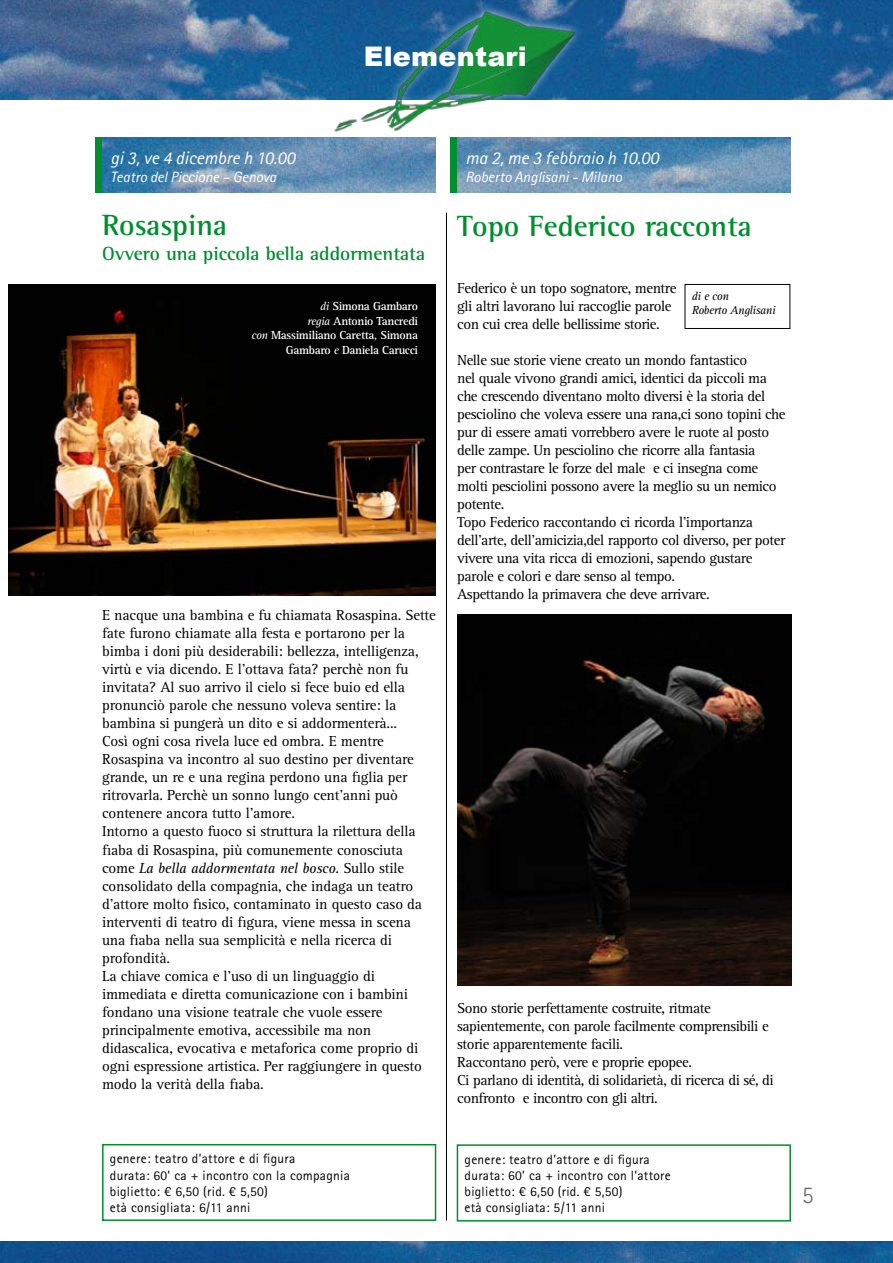
<style>
.page{position:relative;width:893px;height:1263px;background:#fff}
.page>*{position:absolute;margin:0;border:0;box-sizing:border-box;transform-origin:0 0}
.t1{font:700 30px "Agfa Rotis Semi Serif";color:#008e2f}
.t2{font:900 27px "Arial";letter-spacing:.01em;color:#fff}
.t3{font:300 24px "Agfa Rotis Sans Serif";color:#666769}
.t4{font:700 19.5px "Agfa Rotis Semi Serif";color:#008e2f}
.t5{font:italic 18px "Agfa Rotis Sans Serif";color:#fff}
.t6{font:15px/18px "Agfa Rotis Serif";letter-spacing:-.01em;color:#000}
.t7{font:15px/18px "Agfa Rotis Serif";letter-spacing:-.03em;color:#000}
.t8{font:italic 15px "Agfa Rotis Sans Serif";color:#fff}
.t9{font:13.5px/16.2px "Agfa Rotis Sans Serif";letter-spacing:.02em;color:#000}
.t10{font:700 12px/14.4px "Agfa Rotis Serif";letter-spacing:-.03em;color:#fff;text-align:right}
.t11{font:italic 12px/14.4px "Agfa Rotis Serif";letter-spacing:-.03em;color:#000}
.s1{font-weight:400;font-style:italic}
.s2{font-style:italic}
</style>
<div class="page">
<img style="left:0;top:0;width:893px;height:100px">
<img style="left:0;top:1242px;width:893px;height:21px">
<div style="left:685px;top:284px;width:105px;height:45px;border:1px solid #000"></div>
<img style="left:102px;top:137px;width:334px;height:55px">
<div style="left:96px;top:137px;width:6px;height:55px;background:#008e2f"></div>
<hr style="left:446px;top:213px;width:1px;height:1007px;background:#000">
<div style="left:457px;top:1144px;width:334px;height:77px;border:2px solid #008e2f"></div>
<div style="left:102px;top:1144px;width:334px;height:77px;border:2px solid #008e2f"></div>
<img style="left:457px;top:137px;width:334px;height:55px">
<div style="left:451px;top:137px;width:6px;height:55px;background:#008e2f"></div>
<img style="left:9px;top:285px;width:427px;height:311px">
<div style="left:325px;top:2px;width:315px;height:162px;background:#fff;opacity:.75"></div>
<img style="left:318px;top:0;width:291px;height:136px">
<img style="left:457px;top:614px;width:334px;height:371px">
<h2 class="t2" style="left:364px;top:37px;width:164px">Elementari</h2>
<p class="t5" style="left:110px;top:147px;width:186px">gi 3, ve 4 dicembre h 10.00</p>
<p class="t8" style="left:110px;top:168px;width:168px">Teatro del Piccione – Genova</p>
<h1 class="t1" style="left:102px;top:207px;width:126px">Rosaspina</h1>
<h3 class="t4" style="left:102px;top:242px;width:325px">Ovvero una piccola bella addormentata</h3>
<p class="t10" style="left:251px;top:299px;width:168px"><span class="s1">di</span> Simona Gambaro<br><span class="s1">regia</span> Antonio Tancredi<br><span class="s1">con</span> Massimiliano Caretta<span class="s1">,</span> Simona<br>Gambaro <span class="s1">e</span> Daniela Carucci</p>
<p class="t6" style="left:102px;top:607px;width:335px">E nacque una bambina e fu chiamata Rosaspina. Sette fate furono chiamate alla festa e portarono per la bimba i doni più desiderabili: bellezza, intelligenza, virtù e via dicendo. E l’ottava fata? perchè non fu invitata? Al suo arrivo il cielo si fece buio ed ella pronunciò parole che nessuno voleva sentire: la bambina si pungerà un dito e si addormenterà...<br>Così ogni cosa rivela luce ed ombra. E mentre Rosaspina va incontro al suo destino per diventare grande, un re e una regina perdono una figlia per ritrovarla. Perchè un sonno lungo cent’anni può contenere ancora tutto l’amore.<br>Intorno a questo fuoco si struttura la rilettura della fiaba di Rosaspina, più comunemente conosciuta come <span class="s2">La bella addormentata nel bosco</span>. Sullo stile consolidato della compagnia, che indaga un teatro d’attore molto fisico, contaminato in questo caso da interventi di teatro di figura, viene messa in scena una fiaba nella sua semplicità e nella ricerca di profondità.<br>La chiave comica e l’uso di un linguaggio di immediata e diretta comunicazione con i bambini fondano una visione teatrale che vuole essere principalmente emotiva, accessibile ma non didascalica, evocativa e metaforica come proprio di ogni espressione artistica. Per raggiungere in questo modo la verità della fiaba.</p>
<p class="t9" style="left:110px;top:1150px;width:242px">genere: teatro d’attore e di figura<br>durata: 60’ ca + incontro con la compagnia biglietto: € 6,50 (rid. € 5,50)<br>età consigliata: 6/11 anni</p>
<p class="t5" style="left:465px;top:147px;width:195px">ma 2, me 3 febbraio h 10.00</p>
<p class="t8" style="left:465px;top:168px;width:158px">Roberto Anglisani - Milano</p>
<h1 class="t1" style="left:457px;top:208px;width:296px">Topo Federico racconta</h1>
<p class="t7" style="left:457px;top:280px;width:221px">Federico è un topo sognatore, mentre gli altri lavorano lui raccoglie parole con cui crea delle bellissime storie.</p>
<p class="t7" style="left:457px;top:352px;width:330px">Nelle sue storie viene creato un mondo fantastico<br>nel quale vivono grandi amici, identici da piccoli ma che crescendo diventano molto diversi è la storia del pesciolino che voleva essere una rana,ci sono topini che pur di essere amati vorrebbero avere le ruote al posto delle zampe. Un pesciolino che ricorre alla fantasia<br>per contrastare le forze del male e ci insegna come molti pesciolini possono avere la meglio su un nemico potente.<br>Topo Federico raccontando ci ricorda l’importanza dell’arte, dell’amicizia,del rapporto col diverso, per poter vivere una vita ricca di emozioni, sapendo gustare parole e colori e dare senso al tempo.<br>Aspettando la primavera che deve arrivare.</p>
<p class="t11" style="left:692px;top:289px;width:85px">di e con<br>Roberto Anglisani</p>
<p class="t7" style="left:457px;top:1000px;width:318px">Sono storie perfettamente costruite, ritmate sapientemente, con parole facilmente comprensibili e storie apparentemente facili.<br>Raccontano però, vere e proprie epopee.<br>Ci parlano di identità, di solidarietà, di ricerca di sé, di confronto e incontro con gli altri.</p>
<p class="t9" style="left:465px;top:1151px;width:208px">genere: teatro d’attore e di figura durata: 60’ ca + incontro con l’attore biglietto: € 6,50 (rid. € 5,50)<br>età consigliata: 5/11 anni</p>
<h3 class="t3" style="left:802px;top:1181px;width:13px">5</h3>
</div>
